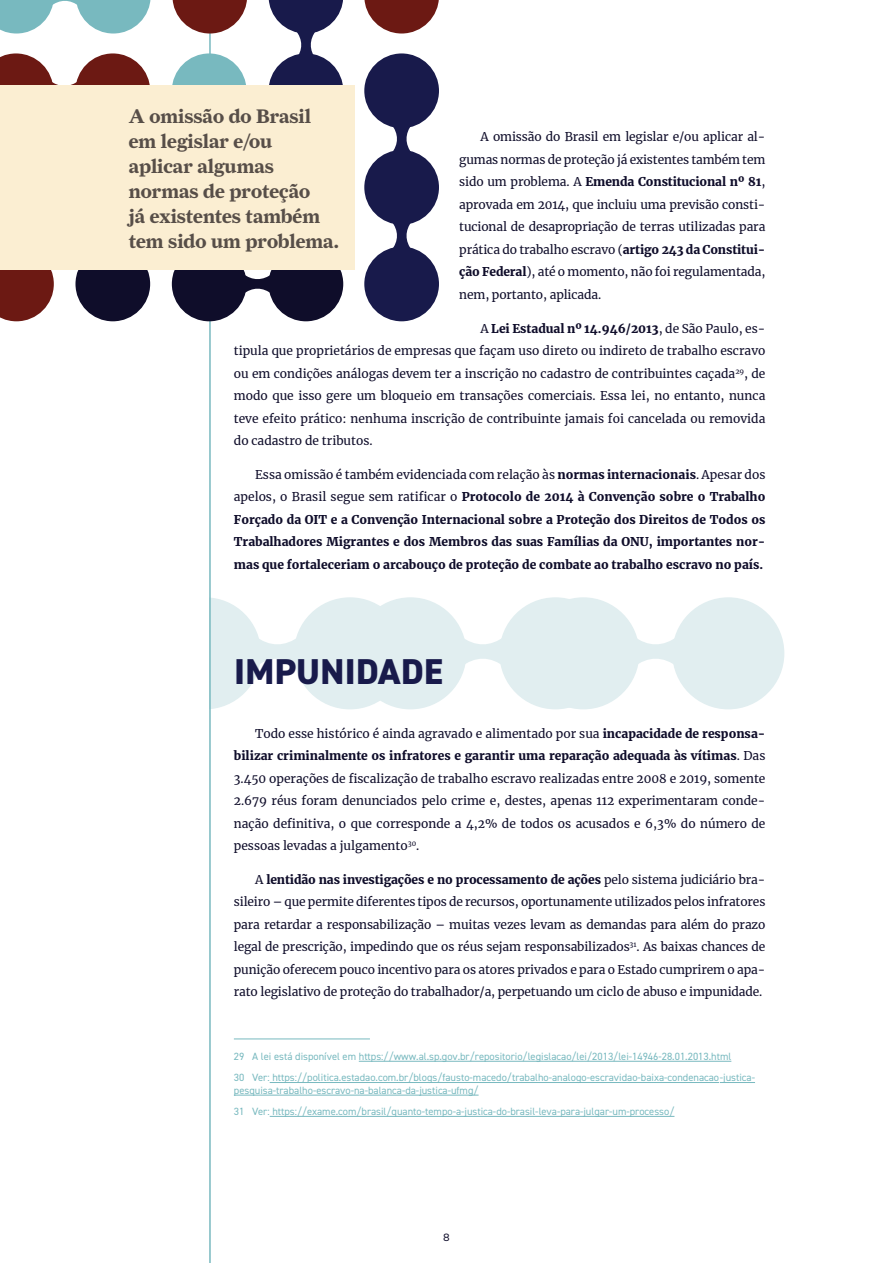
<style>
.page{position:relative;width:893px;height:1263px;background:#fff}
.page>*{position:absolute;margin:0;border:0;box-sizing:border-box;transform-origin:0 0}
.linha_fina{font:800 36px "DIN2014";letter-spacing:.01em;color:#181a4b}
.título{font:700 19.8px/25px "Farnham Display";color:#574e48}
.texto{font:12px/22.5px "Merriweather";letter-spacing:-.005em;color:#0f0d2a;text-align:justify}
.texto-2{font:900 12px/22.5px "Merriweather";color:#0f0d2a;text-align:justify}
.linha_fina-2{font:10.5px/12.6px "DIN2014";color:#78b9bf}
.t1{font:10.5px "Mark Pro";color:#0f0d2a}
.s1{font-weight:900}
.s2{font-weight:400}
</style>
<div class="page">
<div style="left:149px;top:597px;width:112px;height:112px;background:#e1eef0;border-radius:50%"></div>
<div style="left:294px;top:597px;width:112px;height:112px;background:#e1eef0;border-radius:50%"></div>
<svg style="left:258px;top:636px;width:39px;height:31px"></svg>
<div style="left:527px;top:597px;width:112px;height:112px;background:#e1eef0;border-radius:50%"></div>
<div style="left:672px;top:597px;width:112px;height:112px;background:#e1eef0;border-radius:50%"></div>
<svg style="left:637px;top:636px;width:38px;height:31px"></svg>
<div style="left:354px;top:597px;width:112px;height:112px;background:#e1eef0;border-radius:50%"></div>
<div style="left:499px;top:597px;width:112px;height:112px;background:#e1eef0;border-radius:50%"></div>
<svg style="left:464px;top:636px;width:38px;height:31px"></svg>
<div style="left:125px;top:555px;width:83px;height:180px;background:#fff"></div>
<hr style="left:234px;top:1039px;width:136px;height:1px;background:#78b9bf">
<hr style="left:359px;top:1061px;width:372px;height:1px;background:#78b9bf">
<hr style="left:270px;top:1082px;width:449px;height:1px;background:#78b9bf">
<hr style="left:720px;top:1082px;width:35px;height:1px;background:#78b9bf">
<hr style="left:234px;top:1095px;width:245px;height:1px;background:#78b9bf">
<hr style="left:270px;top:1116px;width:404px;height:1px;background:#78b9bf">
<hr style="left:209px;top:0;width:2px;height:1263px;background:#78b9bf">
<div style="left:364px;top:247px;width:75px;height:74px;background:#181a4b;border-radius:50%"></div>
<div style="left:364px;top:150px;width:75px;height:75px;background:#181a4b;border-radius:50%"></div>
<div style="left:364px;top:53px;width:75px;height:75px;background:#181a4b;border-radius:50%"></div>
<svg style="left:391px;top:126px;width:21px;height:26px"></svg>
<svg style="left:364px;top:0;width:75px;height:34px"></svg>
<div style="left:172px;top:53px;width:75px;height:75px;background:#78b9bf;border-radius:50%"></div>
<div style="left:172px;top:247px;width:75px;height:74px;background:#0f0d2a;border-radius:50%"></div>
<svg style="left:245px;top:273px;width:26px;height:21px"></svg>
<svg style="left:391px;top:223px;width:21px;height:26px"></svg>
<div style="left:269px;top:247px;width:74px;height:74px;background:#0f0d2a;border-radius:50%"></div>
<div style="left:269px;top:53px;width:74px;height:75px;background:#181a4b;border-radius:50%"></div>
<svg style="left:269px;top:0;width:74px;height:60px"></svg>
<svg style="left:172px;top:0;width:75px;height:34px"></svg>
<svg style="left:0;top:0;width:151px;height:34px"></svg>
<div style="left:75px;top:53px;width:75px;height:75px;background:#6c1913;border-radius:50%"></div>
<svg style="left:0;top:53px;width:79px;height:32px"></svg>
<div style="left:75px;top:247px;width:75px;height:74px;background:#0f0d2a;border-radius:50%"></div>
<svg style="left:0;top:270px;width:54px;height:51px;background:#7d342f"></svg>
<div style="left:0;top:85px;width:354px;height:185px;background:#fbeed2"></div>
<p class="título" style="left:129px;top:103px;width:212px">A omissão do Brasil em legislar e/ou aplicar algumas normas de proteção<br>já existentes também tem sido um problema.</p>
<p class="texto" style="left:459px;top:125px;width:308px;text-indent:21px">A omissão do Brasil em legislar e/ou aplicar al&shy;gumas normas de proteção já existentes também tem sido um problema. A <span class="s1">Emenda Constitucional nº 81</span>, aprovada em 2014, que incluiu uma previsão consti&shy;tucional de desapropriação de terras utilizadas para prática do trabalho escravo (<span class="s1">artigo 243 da Constitui&shy;ção Federal</span>), até o momento, não foi regulamentada, nem, portanto, aplicada.</p>
<p class="texto" style="left:234px;top:317px;width:533px;text-indent:247px">A <span class="s1">Lei Estadual nº 14.946/2013</span>, de São Paulo, es&shy;tipula que proprietários de empresas que façam uso direto ou indireto de trabalho escravo ou em condições análogas devem ter a inscrição no cadastro de contribuintes caçada<sup>29</sup>, de modo que isso gere um bloqueio em transações comerciais. Essa lei, no entanto, nunca teve efeito prático: nenhuma inscrição de contribuinte jamais foi cancelada ou removida do cadastro de tributos.</p>
<p class="texto-2" style="left:234px;top:463px;width:533px;text-indent:21px"><span class="s2">Essa omissão é também evidenciada com relação às</span> normas internacionais<span class="s2">. Apesar dos apelos, o Brasil segue sem ratificar o</span> Protocolo de 2014 à Convenção sobre o Trabalho Forçado da OIT e a Convenção Internacional sobre a Proteção dos Direitos de Todos os Trabalhadores Migrantes e dos Membros das suas Famílias da ONU, importantes nor&shy;mas que fortaleceriam o arcabouço de proteção de combate ao trabalho escravo no país.</p>
<p class="linha_fina" style="left:234px;top:647px;width:210px">IMPUNIDADE</p>
<p class="texto" style="left:234px;top:722px;width:533px;text-indent:21px">Todo esse histórico é ainda agravado e alimentado por sua <span class="s1">incapacidade de responsa&shy;bilizar criminalmente os infratores e garantir uma reparação adequada às vítimas</span>. Das 3.450 operações de fiscalização de trabalho escravo realizadas entre 2008 e 2019, somente 2.679 réus foram denunciados pelo crime e, destes, apenas 112 experimentaram conde&shy;nação definitiva, o que corresponde a 4,2% de todos os acusados e 6,3% do número de pessoas levadas a julgamento<sup>30</sup>.</p>
<p class="texto" style="left:234px;top:868px;width:533px;text-indent:21px">A <span class="s1">lentidão nas investigações e no processamento de ações</span> pelo sistema judiciário bra&shy;sileiro – que permite diferentes tipos de recursos, oportunamente utilizados pelos infratores para retardar a responsabilização – muitas vezes levam as demandas para além do prazo legal de prescrição, impedindo que os réus sejam responsabilizados<sup>31</sup>. As baixas chances de punição oferecem pouco incentivo para os atores privados e para o Estado cumprirem o apa&shy;rato legislativo de proteção do trabalhador/a, perpetuando um ciclo de abuso e impunidade.</p>
<p class="linha_fina-2" style="left:234px;top:1050px;width:499px">29 A lei está disponível em https://www.al.sp.gov.br/repositorio/legislacao/lei/2013/lei-14946-28.01.2013.html</p>
<p class="linha_fina-2" style="left:234px;top:1071px;width:523px">30 Ver: https://politica.estadao.com.br/blogs/fausto-macedo/trabalho-analogo-escravidao-baixa-condenacao-justica&shy;pesquisa-trabalho-escravo-na-balanca-da-justica-ufmg/</p>
<p class="linha_fina-2" style="left:234px;top:1105px;width:442px">31 Ver: https://exame.com/brasil/quanto-tempo-a-justica-do-brasil-leva-para-julgar-um-processo/</p>
<p class="t1" style="left:443px;top:1229px;width:8px">8</p>
</div>
